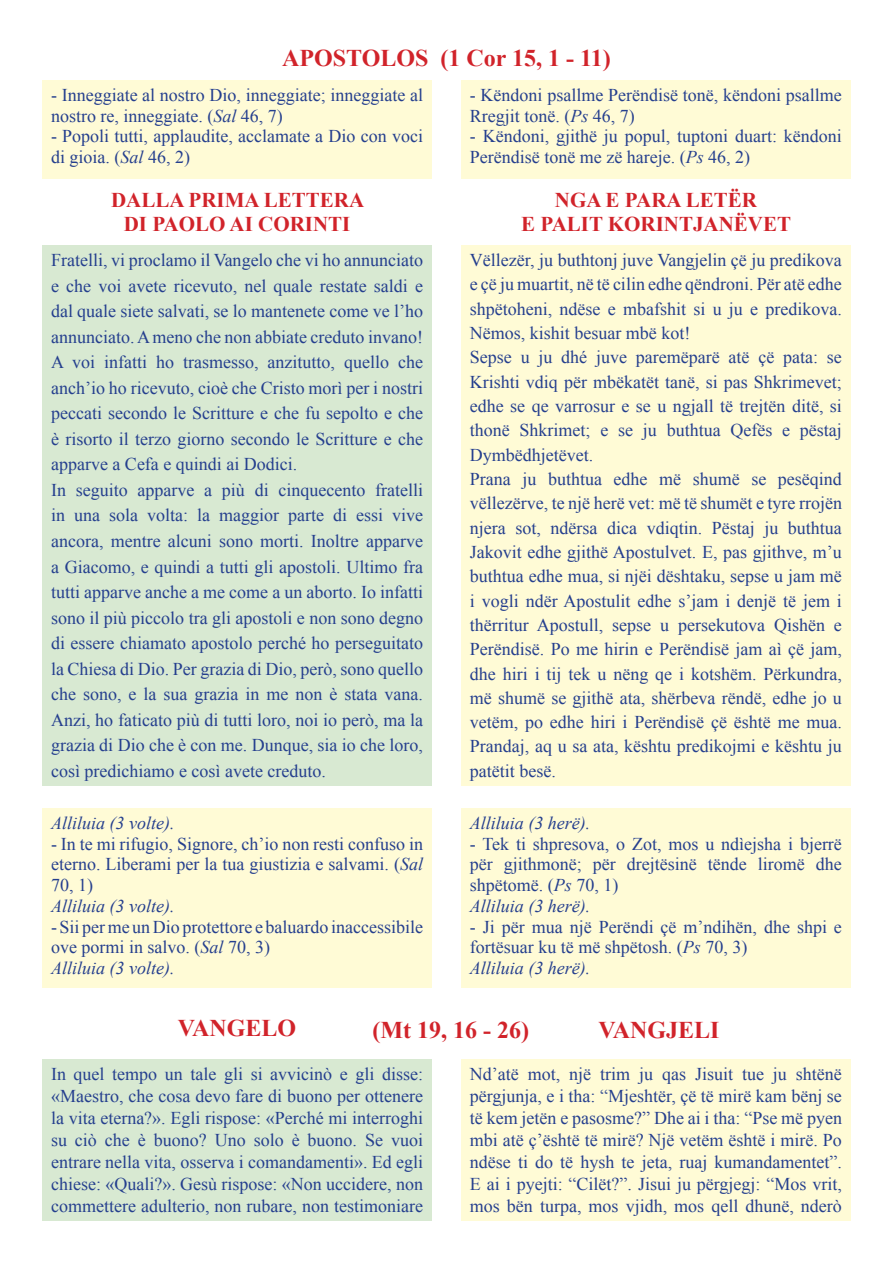
<style>
.page{position:relative;width:893px;height:1263px;background:#fff}
.page>*{position:absolute;margin:0;border:0;box-sizing:border-box;transform-origin:0 0}
.Normale{font:700 24px "Times New Roman";color:#d1232a}
.t1{font:700 21px "Times New Roman";color:#d1232a}
.t2{font:18px/24.3px "Times New Roman";color:#253f8e;text-align:justify}
.t3{font:italic 18px "Times New Roman";color:#253f8e}
.s1{font-style:italic}
</style>
<div class="page">
<div style="left:43px;top:808px;width:389px;height:180px;background:#fffbd6"></div>
<div style="left:461px;top:808px;width:389px;height:180px;background:#fffbd6"></div>
<div style="left:43px;top:245px;width:389px;height:540px;background:#d8e9d2"></div>
<div style="left:461px;top:245px;width:389px;height:540px;background:#fffbd6"></div>
<div style="left:461px;top:80px;width:389px;height:98px;background:#fffbd6"></div>
<div style="left:43px;top:80px;width:389px;height:98px;background:#fffbd6"></div>
<div style="left:43px;top:1059px;width:389px;height:161px;background:#d8e9d2"></div>
<div style="left:461px;top:1059px;width:389px;height:161px;background:#fffbd6"></div>
<p class="Normale" style="left:282px;top:41px;width:330px">APOSTOLOS (1 Cor 15, 1 - 11)</p>
<p class="t2" style="left:470px;top:84px;width:374px;line-height:20.7px">- Kёndoni psallme Perёndisё tonё, kёndoni psallme<br>Rregjit tonё. (<span class="s1">Ps</span> 46, 7)</p>
<p class="t2" style="left:470px;top:126px;width:374px;line-height:20.7px">- Kёndoni, gjithë ju popul, tuptoni duart: këndoni<br>Perёndisё tonё me zё hareje. (<span class="s1">Ps</span> 46, 2)</p>
<p class="t2" style="left:51px;top:84px;width:374px;line-height:20.7px">- Inneggiate al nostro Dio, inneggiate; inneggiate al nostro re, inneggiate. (<span class="s1">Sal</span> 46, 7)</p>
<p class="t2" style="left:51px;top:126px;width:374px;line-height:20.7px">- Popoli tutti, applaudite, acclamate a Dio con voci di gioia. (<span class="s1">Sal</span> 46, 2)</p>
<p class="t1" style="left:111px;top:186px;width:255px">DALLA PRIMA LETTERA</p>
<p class="t1" style="left:124px;top:210px;width:228px">DI PAOLO AI CORINTI</p>
<p class="t2" style="left:51px;top:247px;width:374px;line-height:25.5px">Fratelli, vi proclamo il Vangelo che vi ho annunciato e che voi avete ricevuto, nel quale restate saldi e dal quale siete salvati, se lo mantenete come ve l’ho annunciato. A meno che non abbiate creduto invano!</p>
<p class="t2" style="left:51px;top:349px;width:374px;line-height:25.5px">A voi infatti ho trasmesso, anzitutto, quello che anch’io ho ricevuto, cioè che Cristo morì per i nostri peccati secondo le Scritture e che fu sepolto e che è risorto il terzo giorno secondo le Scritture e che apparve a Cefa e quindi ai Dodici.</p>
<p class="t2" style="left:51px;top:477px;width:374px;line-height:25.5px">In seguito apparve a più di cinquecento fratelli in una sola volta: la maggior parte di essi vive ancora, mentre alcuni sono morti. Inoltre apparve a Giacomo, e quindi a tutti gli apostoli. Ultimo fra tutti apparve anche a me come a un aborto. Io infatti sono il più piccolo tra gli apostoli e non sono degno di essere chiamato apostolo perché ho perseguitato la Chiesa di Dio. Per grazia di Dio, però, sono quello che sono, e la sua grazia in me non è stata vana.<br>Anzi, ho faticato più di tutti loro, noi io però, ma la grazia di Dio che è con me. Dunque, sia io che loro, così predichiamo e così avete creduto.</p>
<p class="t3" style="left:51px;top:811px;width:125px">Alliluia (3 volte).</p>
<p class="t2" style="left:51px;top:833px;width:374px;line-height:20.7px">- In te mi rifugio, Signore, ch’io non resti confuso in eterno. Liberami per la tua giustizia e salvami. (<span class="s1">Sal </span>70, 1)</p>
<p class="t3" style="left:51px;top:893px;width:125px">Alliluia (3 volte).</p>
<p class="t2" style="left:51px;top:916px;width:374px;line-height:20.7px">- Sii per me un Dio protettore e baluardo inaccessibile ove pormi in salvo. (<span class="s1">Sal</span> 70, 3)</p>
<p class="t3" style="left:51px;top:955px;width:125px">Alliluia (3 volte).</p>
<p class="t1" style="left:555px;top:186px;width:204px">NGA E PARA LETËR</p>
<p class="t1" style="left:521px;top:210px;width:271px">E PALIT KORINTJANЁVET</p>
<p class="t2" style="left:470px;top:248px;width:374px">Vёllezёr, ju buthtonj juve Vangjelin çё ju predikova e çё ju muartit, nё tё cilin edhe qёndroni. Pёr atё edhe shpёtoheni, ndёse e mbafshit si u ju e predikova.<br>Nëmos, kishit besuar mbë kot!</p>
<p class="t2" style="left:470px;top:345px;width:374px">Sepse u ju dhé juve paremёparё atё çё pata: se Krishti vdiq pёr mbёkatët tanë, si pas Shkrimevet; edhe se qe varrosur e se u ngjall tё trejtёn ditё, si thonё Shkrimet; e se ju buthtua Qefёs e pёstaj Dymbёdhjetёvet.</p>
<p class="t2" style="left:470px;top:466px;width:374px">Prana ju buthtua edhe mё shumё se pesёqind vёllezёrve, te një herë vet: mё tё shumёt e tyre rrojën njera sot, ndërsa dica vdiqtin. Pёstaj ju buthtua Jakovit edhe gjithё Apostulvet. E, pas gjithve, m’u buthtua edhe mua, si njёi dёshtaku, sepse u jam mё i vogli ndёr Apostulit edhe s’jam i denjё tё jem i thёrritur Apostull, sepse u persekutova Qishën e Perёndisё. Po me hirin e Perёndisё jam aì çё jam, dhe hiri i tij tek u nёng qe i kotshёm. Përkundra, mё shumё se gjithё ata, shёrbeva rёndё, edhe jo u vetёm, po edhe hiri i Perёndisё çё ёshtё me mua.<br>Prandaj, aq u sa ata, kёshtu predikojmi e kёshtu ju patёtit besё.</p>
<p class="t3" style="left:470px;top:811px;width:122px">Alliluia (3 herё).</p>
<p class="t2" style="left:470px;top:833px;width:374px;line-height:20.7px">- Tek ti shpresova, o Zot, mos u ndìejsha i bjerrё pёr gjithmonё; pёr drejtёsinё tёnde liromё dhe shpёtomё. (<span class="s1">Ps</span> 70, 1)</p>
<p class="t3" style="left:470px;top:893px;width:122px">Alliluia (3 herё).</p>
<p class="t2" style="left:470px;top:916px;width:374px;line-height:20.7px">- Ji për mua një Perёndi çë m’ndihёn, dhe shpi e fortёsuar ku tё mё shpёtosh. (<span class="s1">Ps</span> 70, 3)</p>
<p class="t3" style="left:470px;top:955px;width:122px">Alliluia (3 herё).</p>
<p class="Normale" style="left:178px;top:1011px;width:120px">VANGELO</p>
<p class="Normale" style="left:372px;top:1013px;width:158px">(Mt 19, 16 - 26)</p>
<p class="Normale" style="left:599px;top:1013px;width:122px">VANGJELI</p>
<p class="t2" style="left:51px;top:1063px;width:374px;line-height:22px">In quel tempo un tale gli si avvicinò e gli disse: «Maestro, che cosa devo fare di buono per ottenere la vita eterna?». Egli rispose: «Perché mi interroghi su ciò che è buono? Uno solo è buono. Se vuoi entrare nella vita, osserva i comandamenti». Ed egli chiese: «Quali?». Gesù rispose: «Non uccidere, non commettere adulterio, non rubare, non testimoniare</p>
<p class="t2" style="left:470px;top:1063px;width:374px;line-height:22px">Nd’atë mot, një trim ju qas Jisuit tue ju shtënë përgjunja, e i tha: “Mjeshtër, çë të mirë kam bënj se të kem jetën e pasosme?” Dhe ai i tha: “Pse më pyen mbi atë ç’është të mirë? Një vetëm është i mirë. Po ndëse ti do të hysh te jeta, ruaj kumandamentet”.<br>E ai i pyejti: “Cilët?”. Jisui ju përgjegj: “Mos vrit, mos bën turpa, mos vjidh, mos qell dhunë, nderò</p>
</div>
